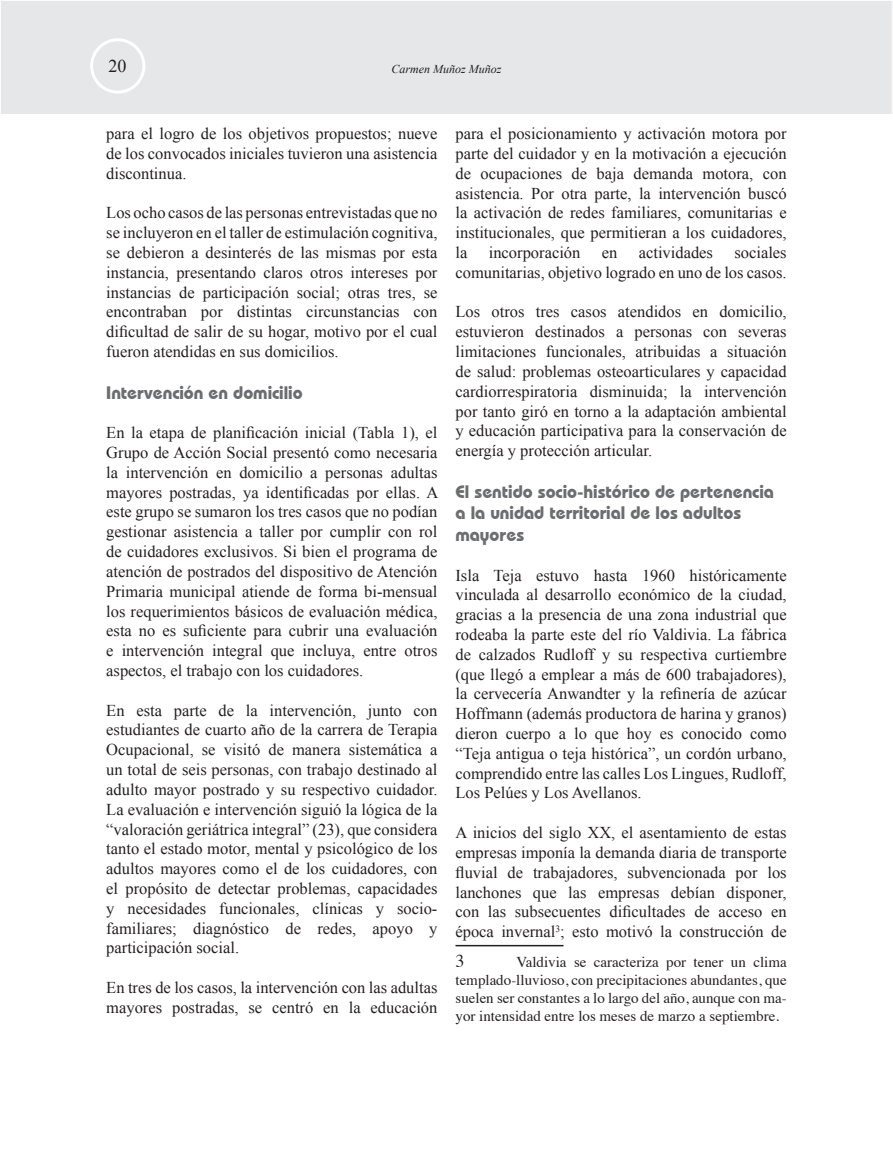
<style>
.page{position:relative;width:893px;height:1149px;background:#fff}
.page>*{position:absolute;margin:0;border:0;box-sizing:border-box;transform-origin:0 0}
.t1{font:700 18px/21.6px "Bauhaus IT Cby BT";color:#6c6d70}
.t2{font:18px "Times New Roman";color:#231f20}
.t3{font:18px "Times";color:#231f20}
.t4{font:16.5px/19.8px "Times New Roman";color:#231f20;text-align:justify}
.t5{font:15px/18px "Times";color:#231f20;text-align:justify}
.t6{font:italic 12px "Times New Roman";color:#231f20}
</style>
<div class="page">
<div style="left:0;top:0;width:893px;height:114px;background:#e6e7e9"></div>
<div style="left:90px;top:38px;width:55px;height:56px;border:3px solid #fff;border-radius:50%"></div>
<hr style="left:455px;top:944px;width:108px;height:2px;background:#231f20">
<p class="t2" style="left:109px;top:54px;width:19px">20</p>
<p class="t6" style="left:391px;top:61px;width:111px">Carmen Muñoz Muñoz</p>
<p class="t4" style="left:106px;top:123px;width:333px">para el logro de los objetivos propuestos; nueve de los convocados iniciales tuvieron una asistencia discontinua.</p>
<p class="t4" style="left:106px;top:203px;width:333px">Los ocho casos de las personas entrevistadas que no se incluyeron en el taller de estimulación cognitiva, se debieron a desinterés de las mismas por esta instancia, presentando claros otros intereses por instancias de participación social; otras tres, se encontraban por distintas circunstancias con dificultad de salir de su hogar, motivo por el cual fueron atendidas en sus domicilios.</p>
<p class="t1" style="left:106px;top:381px;width:198px">Intervención en domicilio</p>
<p class="t4" style="left:106px;top:422px;width:334px">En la etapa de planificación inicial (Tabla 1), el Grupo de Acción Social presentó como necesaria la intervención en domicilio a personas adultas mayores postradas, ya identificadas por ellas. A este grupo se sumaron los tres casos que no podían gestionar asistencia a taller por cumplir con rol de cuidadores exclusivos. Si bien el programa de atención de postrados del dispositivo de Atención Primaria municipal atiende de forma bi-mensual los requerimientos básicos de evaluación médica, esta no es suficiente para cubrir una evaluación e intervención integral que incluya, entre otros aspectos, el trabajo con los cuidadores.</p>
<p class="t4" style="left:106px;top:699px;width:333px">En esta parte de la intervención, junto con estudiantes de cuarto año de la carrera de Terapia Ocupacional, se visitó de manera sistemática a un total de seis personas, con trabajo destinado al adulto mayor postrado y su respectivo cuidador.<br>La evaluación e intervención siguió la lógica de la “valoración geriátrica integral” (23), que considera tanto el estado motor, mental y psicológico de los adultos mayores como el de los cuidadores, con el propósito de detectar problemas, capacidades y necesidades funcionales, clínicas y socio&shy;familiares; diagnóstico de redes, apoyo y participación social.</p>
<p class="t4" style="left:106px;top:977px;width:333px">En tres de los casos, la intervención con las adultas mayores postradas, se centró en la educación</p>
<p class="t4" style="left:455px;top:123px;width:333px">para el posicionamiento y activación motora por parte del cuidador y en la motivación a ejecución de ocupaciones de baja demanda motora, con asistencia. Por otra parte, la intervención buscó la activación de redes familiares, comunitarias e institucionales, que permitieran a los cuidadores, la</p>
<p class="t4" style="left:455px;top:242px;width:333px;text-align:right">sociales<br>comunitarias, objetivo logrado en uno de los casos.</p>
<p class="t4" style="left:455px;top:302px;width:333px">Los otros tres casos atendidos en domicilio, estuvieron destinados a personas con severas limitaciones funcionales, atribuidas a situación de salud: problemas osteoarticulares y capacidad cardiorrespiratoria disminuida; la intervención por tanto giró en torno a la adaptación ambiental y educación participativa para la conservación de energía y protección articular.</p>
<p class="t1" style="left:455px;top:480px;width:320px">El sentido socio-histórico de pertenencia a la unidad territorial de los adultos mayores</p>
<p class="t4" style="left:455px;top:564px;width:333px">Isla Teja estuvo hasta 1960 históricamente vinculada al desarrollo económico de la ciudad, gracias a la presencia de una zona industrial que rodeaba la parte este del río Valdivia. La fábrica de calzados Rudloff y su respectiva curtiembre (que llegó a emplear a más de 600 trabajadores), la cervecería Anwandter y la refinería de azúcar Hoffmann (además productora de harina y granos) dieron cuerpo a lo que hoy es conocido como “Teja antigua o teja histórica”, un cordón urbano, comprendido entre las calles Los Lingues, Rudloff, Los Pelúes y Los Avellanos.</p>
<p class="t4" style="left:455px;top:822px;width:333px">A inicios del siglo XX, el asentamiento de estas empresas imponía la demanda diaria de transporte fluvial de trabajadores, subvencionada por los lanchones que las empresas debían disponer, con las subsecuentes dificultades de acceso en época invernal<sup>3</sup>; esto motivó la construcción de</p>
<p class="t3" style="left:455px;top:944px;width:10px">3</p>
<p class="t4" style="left:489px;top:242px;width:93px">incorporación</p>
<p class="t4" style="left:602px;top:242px;width:17px">en</p>
<p class="t4" style="left:639px;top:242px;width:76px">actividades</p>
<p class="t5" style="left:455px;top:951px;width:333px;text-indent:61px">Valdivia se caracteriza por tener un clima templado-lluvioso, con precipitaciones abundantes, que suelen ser constantes a lo largo del año, aunque con ma&shy;yor intensidad entre los meses de marzo a septiembre.</p>
</div>
